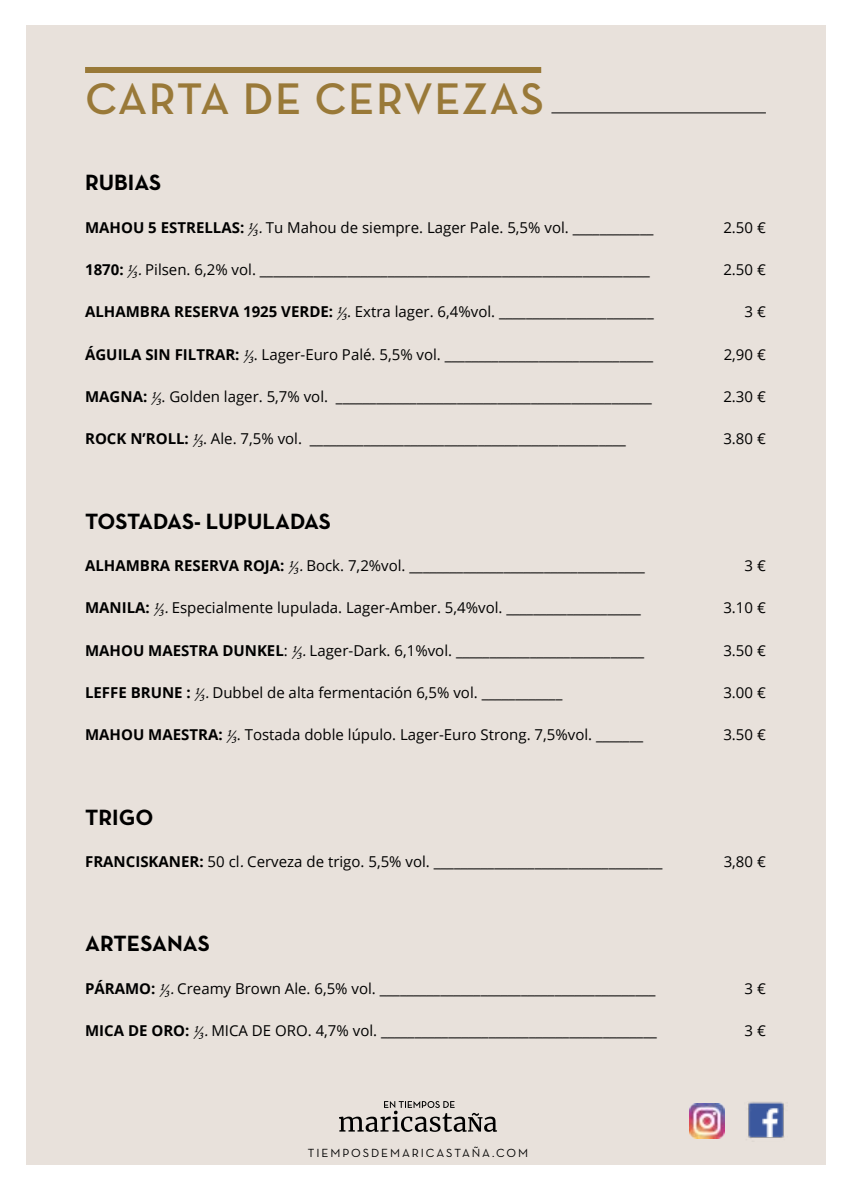
<style>
.page{position:relative;width:851px;height:1191px;background:#fff}
.page>*{position:absolute;margin:0;border:0;box-sizing:border-box;transform-origin:0 0}
.t1{font:600 45px "Neutra Text";letter-spacing:.025em;color:#997938}
.t2{font:700 22.5px "Neutra Text";color:#000}
.t3{font:15px "Open Sans";color:#000}
.t4{font:12px "Neutra Text";letter-spacing:.16em;color:#000}
.s1{font-weight:700}
.s2{font-family:"Anaktoria"}
</style>
<div class="page">
<div style="left:26px;top:26px;width:799px;height:1139px;background:#e8e1db"></div>
<svg style="left:339px;top:1101px;width:158px;height:30px"></svg>
<img style="left:689px;top:1103px;width:35px;height:35px">
<img style="left:748px;top:1101px;width:36px;height:37px">
<hr style="left:551px;top:112px;width:214px;height:1px;background:#000">
<div style="left:85px;top:67px;width:456px;height:6px;background:#997938"></div>
<h1 class="t1" style="left:85px;top:71px;width:460px">CARTA DE CERVEZAS</h1>
<h2 class="t2" style="left:85px;top:169px;width:78px">RUBIAS</h2>
<p class="t3" style="left:85px;top:217px;width:569px"><span class="s1">MAHOU 5 ESTRELLAS:</span> <span class="s2">⅓.</span> Tu Mahou de siempre. Lager Pale. 5,5% vol. ____________</p>
<p class="t3" style="left:723px;top:217px;width:44px">2.50 €</p>
<p class="t3" style="left:85px;top:259px;width:566px"><span class="s1">1870:</span> <span class="s2">⅓.</span> Pilsen. 6,2% vol. __________________________________________________________</p>
<p class="t3" style="left:723px;top:259px;width:44px">2.50 €</p>
<p class="t3" style="left:85px;top:301px;width:570px"><span class="s1">ALHAMBRA RESERVA 1925 VERDE:</span> <span class="s2">⅓</span>. Extra lager. 6,4%vol. _______________________</p>
<p class="t3" style="left:744px;top:301px;width:23px">3 €</p>
<p class="t3" style="left:85px;top:344px;width:569px"><span class="s1">ÁGUILA SIN FILTRAR:</span> <span class="s2">⅓</span>. Lager-Euro Palé. 5,5% vol. _______________________________</p>
<p class="t3" style="left:723px;top:344px;width:44px">2,90 €</p>
<p class="t3" style="left:85px;top:386px;width:568px"><span class="s1">MAGNA:</span> <span class="s2">⅓</span>. Golden lager. 5,7% vol. _______________________________________________</p>
<p class="t3" style="left:723px;top:386px;width:44px">2.30 €</p>
<p class="t3" style="left:85px;top:428px;width:542px"><span class="s1">ROCK N’ROLL:</span> <span class="s2">⅓</span>. Ale. 7,5% vol. _______________________________________________</p>
<p class="t3" style="left:723px;top:428px;width:44px">3.80 €</p>
<h2 class="t2" style="left:85px;top:507px;width:247px">TOSTADAS- LUPULADAS</h2>
<p class="t3" style="left:85px;top:555px;width:561px"><span class="s1">ALHAMBRA RESERVA ROJA:</span> <span class="s2">⅓.</span> Bock. 7,2%vol. ___________________________________</p>
<p class="t3" style="left:744px;top:555px;width:23px">3 €</p>
<p class="t3" style="left:85px;top:597px;width:557px"><span class="s1">MANILA:</span> <span class="s2">⅓.</span> Especialmente lupulada. Lager-Amber. 5,4%vol. ____________________</p>
<p class="t3" style="left:723px;top:597px;width:44px">3.10 €</p>
<p class="t3" style="left:85px;top:640px;width:560px"><span class="s1">MAHOU MAESTRA DUNKEL</span>: <span class="s2">⅓.</span> Lager-Dark. 6,1%vol. ____________________________</p>
<p class="t3" style="left:723px;top:640px;width:44px">3.50 €</p>
<p class="t3" style="left:85px;top:682px;width:479px"><span class="s1">LEFFE BRUNE :</span> <span class="s2">⅓.</span> Dubbel de alta fermentación 6,5% vol. ____________</p>
<p class="t3" style="left:723px;top:682px;width:44px">3.00 €</p>
<p class="t3" style="left:85px;top:724px;width:559px"><span class="s1">MAHOU MAESTRA:</span> <span class="s2">⅓</span>. Tostada doble lúpulo. Lager-Euro Strong. 7,5%vol. _______</p>
<p class="t3" style="left:723px;top:724px;width:44px">3.50 €</p>
<h2 class="t2" style="left:85px;top:803px;width:70px">TRIGO</h2>
<p class="t3" style="left:85px;top:851px;width:578px"><span class="s1">FRANCISKANER:</span> 50 cl<span class="s2">.</span> Cerveza de trigo. 5,5% vol. __________________________________</p>
<p class="t3" style="left:723px;top:851px;width:44px">3,80 €</p>
<h2 class="t2" style="left:85px;top:929px;width:126px">ARTESANAS</h2>
<p class="t3" style="left:85px;top:978px;width:572px"><span class="s1">PÁRAMO:</span> <span class="s2">⅓.</span> Creamy Brown Ale. 6,5% vol. _________________________________________</p>
<p class="t3" style="left:744px;top:978px;width:23px">3 €</p>
<p class="t3" style="left:85px;top:1020px;width:573px"><span class="s1">MICA DE ORO:</span> <span class="s2">⅓.</span> MICA DE ORO. 4,7% vol. _________________________________________</p>
<p class="t3" style="left:744px;top:1020px;width:23px">3 €</p>
<p class="t4" style="left:308px;top:1145px;width:222px">TIEMPOSDEMARICASTAÑA.COM</p>
</div>
